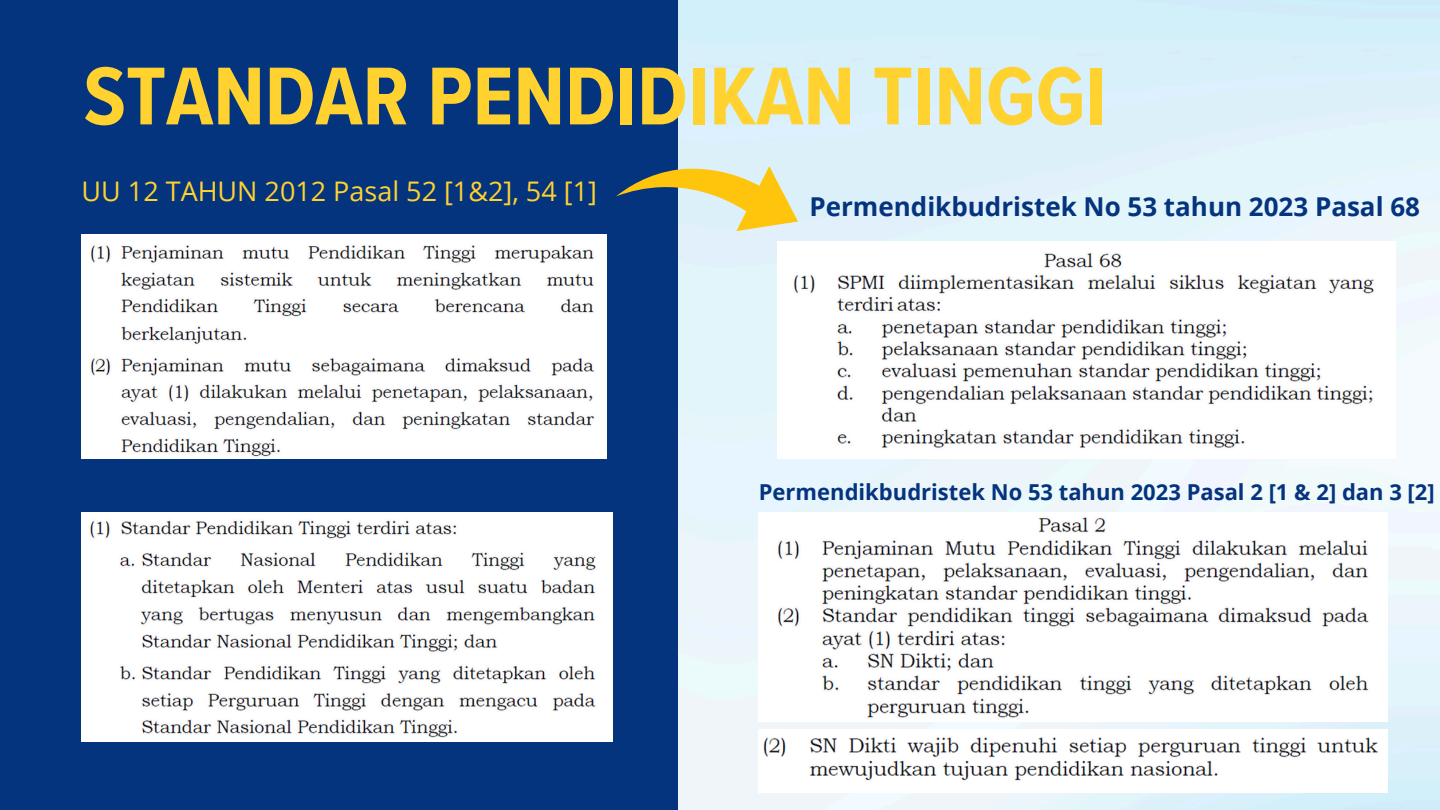
<style>
.page{position:relative;width:1440px;height:810px;background:#fff}
.page>*{position:absolute;margin:0;border:0;box-sizing:border-box;transform-origin:0 0}
.t1{font:700 85px "Proxima Nova Cond";color:#ffd230}
.t2{font:27px "Open Sans";color:#ffd230}
.t3{font:700 26px "Open Sans";color:#05347e}
.t4{font:700 22px "Open Sans";color:#05347e}
</style>
<div class="page">
<div style="left:0;top:0;width:678px;height:810px;background:#05347e"></div>
<img style="left:81px;top:234px;width:526px;height:224px">
<img style="left:81px;top:513px;width:532px;height:228px">
<svg style="left:616px;top:148px;width:190px;height:93px"></svg>
<img style="left:792px;top:252px;width:583px;height:198px">
<img style="left:776px;top:516px;width:594px;height:203px">
<img style="left:763px;top:737px;width:616px;height:44px">
<h2 class="t1" style="left:84px;top:46px;width:1025px">STANDAR PENDIDIKAN TINGGI</h2>
<p class="t2" style="left:82px;top:172px;width:517px">UU 12 TAHUN 2012 Pasal 52 [1&amp;2], 54 [1]</p>
<p class="t3" style="left:809px;top:188px;width:612px">Permendikbudristek No 53 tahun 2023 Pasal 68</p>
<p class="t4" style="left:759px;top:477px;width:677px">Permendikbudristek No 53 tahun 2023 Pasal 2 [1 &amp; 2] dan 3 [2]</p>
</div>
